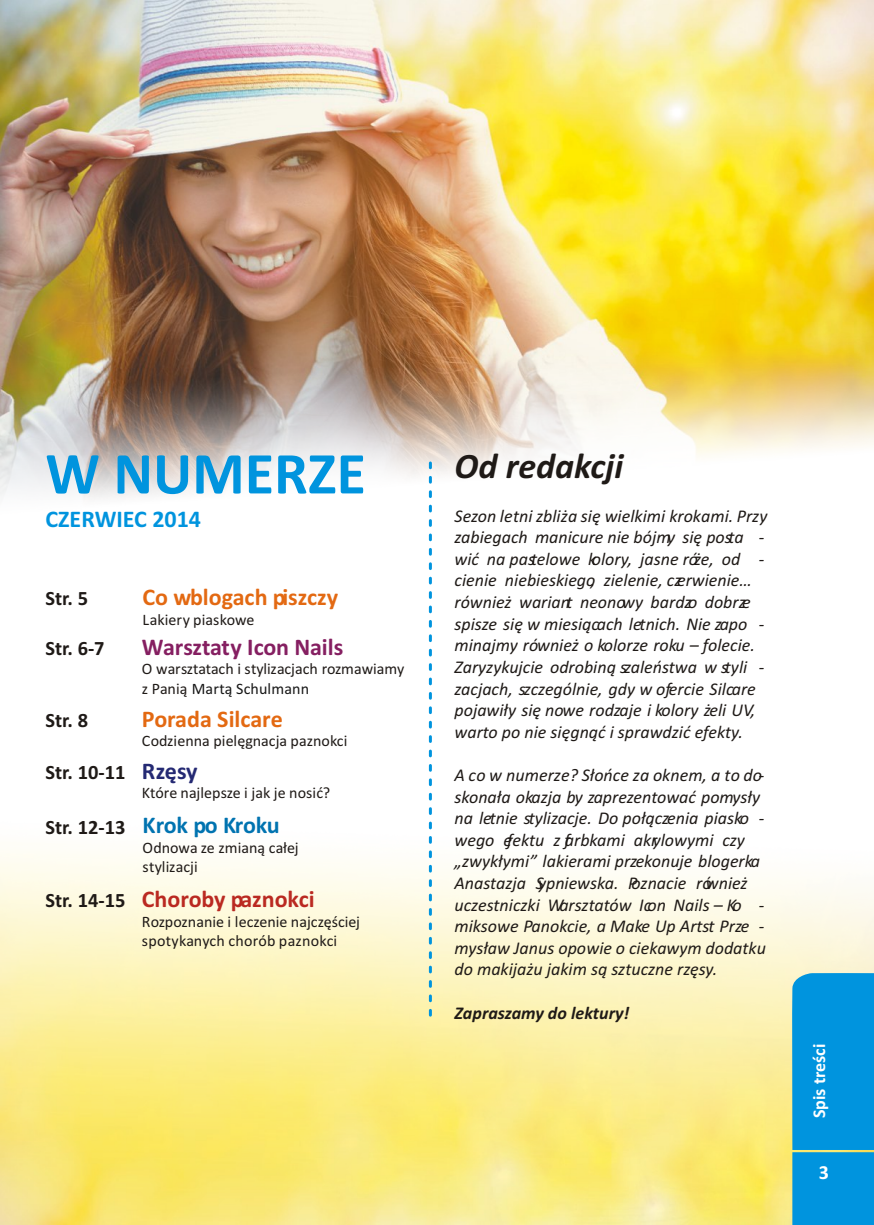
<style>
.page{position:relative;width:874px;height:1225px;background:#fff}
.page>*{position:absolute;margin:0;border:0;box-sizing:border-box;transform-origin:0 0}
.t1{font:700 60px "Calibri";color:#0094de}
.t2{font:italic 700 36px "Calibri";color:#1f1a17}
.t3{font:700 24px "Calibri";color:#e36912}
.t4{font:700 24px "Calibri";letter-spacing:-.005em;color:#851f61}
.t5{font:700 24px "Calibri";color:#ba2921}
.t6{font:700 24px "Calibri";color:#0094de}
.t7{font:700 24px "Calibri";letter-spacing:-.01em;color:#0073b0}
.t8{font:700 24px "Calibri";letter-spacing:-.005em;color:#242973}
.t9{font:700 20.4px "Calibri";color:#1f1a17}
.t10{font:700 20px "Calibri";color:#fff}
.t11{font:italic 18px/21.6px "Calibri";color:#1f1a17}
.t12{font:italic 700 18px "Calibri";color:#1f1a17}
.t13{font:700 18px "Calibri";color:#fff}
.t14{font:16px/19.2px "Calibri";color:#1f1a17}
.s1{color:#171717}
</style>
<div class="page">
<img style="left:0;top:0;width:873px;height:1225px">
<svg style="left:427px;top:451px;width:6px;height:573px"></svg>
<div style="left:791px;top:972px;width:82px;height:179px;background:#0094de"></div>
<div style="left:793px;top:1153px;width:79px;height:71px;background:#0094de"></div>
<div style="left:792px;top:1152px;width:81px;height:73px;border:2px solid #0094de"></div>
<h1 class="t1" style="left:45px;top:448px;width:322px">W NUMERZE</h1>
<h3 class="t6" style="left:45px;top:509px;width:157px">CZERWIEC 2014</h3>
<p class="t9" style="left:45px;top:590px;width:44px">Str. 5</p>
<h3 class="t3" style="left:142px;top:587px;width:197px">Co wblogach piszczy</h3>
<p class="t14" style="left:142px;top:611px;width:113px">Lakiery piaskowe</p>
<p class="t9" style="left:45px;top:640px;width:61px">Str. 6-7</p>
<h3 class="t4" style="left:142px;top:637px;width:203px">Warsztaty Icon Nails</h3>
<p class="t14" style="left:142px;top:661px;width:264px">O warsztatach i stylizacjach rozmawiamy z Pani¹ <span class="s1">Mart¹ Schulmann</span></p>
<p class="t9" style="left:45px;top:711px;width:44px">Str. 8</p>
<h3 class="t3" style="left:142px;top:709px;width:142px">Porada Silcare</h3>
<p class="t14" style="left:142px;top:732px;width:207px">Codzienna pielêgnacja paznokci</p>
<p class="t9" style="left:45px;top:763px;width:81px">Str. 10-11</p>
<h3 class="t8" style="left:142px;top:761px;width:57px">Rzêsy</h3>
<p class="t14" style="left:142px;top:784px;width:189px">Które najlepsze i jak je nosiæ?</p>
<p class="t9" style="left:45px;top:818px;width:81px">Str. 12-13</p>
<h3 class="t7" style="left:142px;top:815px;width:139px">Krok po Kroku</h3>
<p class="t14" style="left:142px;top:839px;width:158px">Odnowa ze zmian¹ ca³ej stylizacji</p>
<p class="t9" style="left:45px;top:892px;width:81px">Str. 14-15</p>
<h3 class="t5" style="left:142px;top:889px;width:174px">Choroby paznokci</h3>
<p class="t14" style="left:142px;top:913px;width:219px">Rozpoznanie i leczenie najczêœciej spotykanych chorób paznokci</p>
<h2 class="t2" style="left:454px;top:451px;width:170px">Od redakcji</h2>
<p class="t11" style="left:454px;top:506px;width:314px">Sezon letni zbli¿a siê wielkimi krokami. Przy zabiegach manicure nie bójmy siê posta - wiæ na pastelowe kolory, jasne ró¿e, od - cienie niebieskiego, zielenie, czerwienie… równie¿ wariant neonowy bardzo dobrze spisze siê w miesi¹cach letnich. Nie zapo - minajmy równie¿ o kolorze roku – folecie.<br>Zaryzykujcie odrobin¹ szaleñstwa w styli - zacjach, szczególnie, gdy w ofercie Silcare pojawi³y siê nowe rodzaje i kolory ¿eli UV, warto po nie siêgn¹æ i sprawdziæ efekty.</p>
<p class="t11" style="left:454px;top:765px;width:313px">A co w numerze? S³oñce za oknem, a to do&shy;skona³a okazja by zaprezentowaæ pomys³y na letnie stylizacje. Do po³¹czenia piasko - wego efektu z farbkami akrylowymi czy „zwyk³ymi” lakierami przekonuje blogerka Anastazja Sypniewska. Poznacie równie¿ uczestniczki Warsztatów Icon Nails – Ko - miksowe Panokcie, a Make Up Artst Prze - mys³aw Janus opowie o ciekawym dodatku do makija¿u jakim s¹ sztuczne rzêsy.</p>
<p class="t12" style="left:454px;top:1005px;width:176px">Zapraszamy do lektury!</p>
<p class="t13" style="left:811px;top:1118px;width:76px;rotate:-90deg">Spis treœci</p>
<p class="t10" style="left:818px;top:1164px;width:12px">3</p>
</div>
